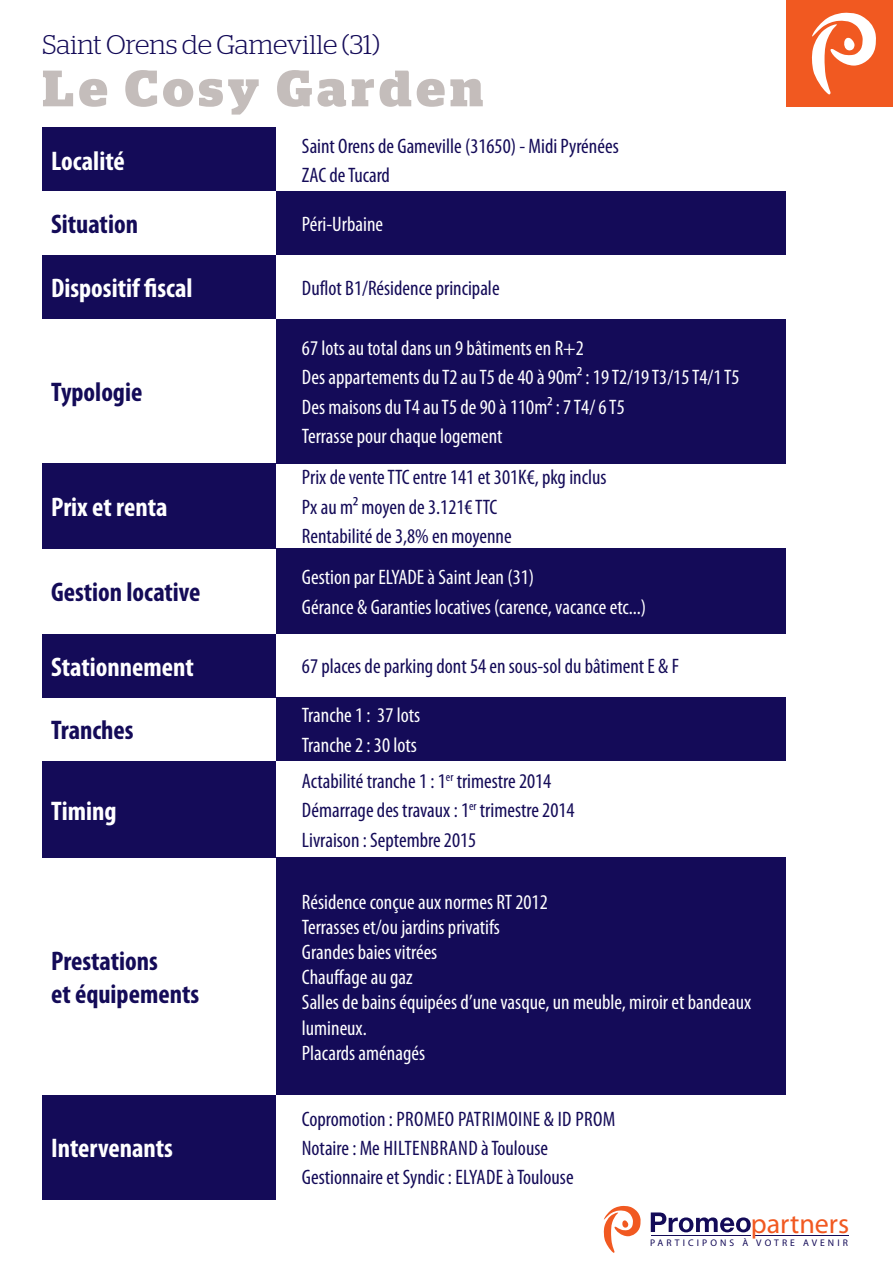
<style>
.page{position:relative;width:893px;height:1263px;background:#fff}
.page>*{position:absolute;margin:0;border:0;box-sizing:border-box;transform-origin:0 0}
.t1{font:700 51px "Stag";letter-spacing:.1em;color:#c4bdbb}
.t2{font:300 28.05px "Helvetica Neue";color:#f15921}
.t3{font:700 condensed 27px "Myriad Pro";color:#fff}
.t4{font:700 condensed 27px "Myriad Pro";color:#140b58}
.t5{font:300 27px "Stag";color:#140b58}
.Style_de_paragraphe{font:condensed 21px/25.2px "Myriad Pro";color:#fff}
.Style_de_paragraphe-2{font:condensed 21px "Myriad Pro";color:#140b58}
.Style_de_paragraphe-3{font:condensed 21px "Myriad Pro";letter-spacing:.02em;color:#140b58}
.t6{font:9.6px "Avant Garde IT Cby BT";letter-spacing:.32em;color:#140b58}
</style>
<div class="page">
<svg style="left:651px;top:1212px;width:100px;height:20px"></svg>
<hr style="left:651px;top:1235px;width:100px;height:1px;background:#140b58">
<hr style="left:756px;top:1235px;width:93px;height:1px;background:#140b58">
<svg style="left:604px;top:1206px;width:37px;height:47px"></svg>
<div style="left:276px;top:191px;width:510px;height:64px;background:#140b58"></div>
<div style="left:43px;top:255px;width:233px;height:64px;background:#140b58"></div>
<div style="left:276px;top:319px;width:510px;height:144px;background:#140b58"></div>
<div style="left:43px;top:634px;width:233px;height:63px;background:#140b58"></div>
<div style="left:276px;top:697px;width:510px;height:64px;background:#140b58"></div>
<div style="left:43px;top:761px;width:233px;height:96px;background:#140b58"></div>
<div style="left:276px;top:857px;width:510px;height:238px;background:#140b58"></div>
<div style="left:43px;top:1095px;width:233px;height:104px;background:#140b58"></div>
<div style="left:43px;top:128px;width:233px;height:63px;background:#140b58"></div>
<div style="left:43px;top:463px;width:233px;height:86px;background:#140b58"></div>
<div style="left:276px;top:549px;width:510px;height:85px;background:#140b58"></div>
<div style="left:787px;top:0;width:106px;height:106px;background:#f15921"></div>
<svg style="left:812px;top:13px;width:64px;height:81px"></svg>
<p class="t5" style="left:43px;top:29px;width:339px">Saint Orens de Gameville (31)</p>
<p class="t1" style="left:43px;top:59px;width:442px">Le Cosy Garden</p>
<p class="t3" style="left:51px;top:144px;width:75px">Localité</p>
<p class="t4" style="left:51px;top:207px;width:89px">Situation</p>
<p class="t3" style="left:51px;top:271px;width:143px">Dispositif fiscal</p>
<p class="t4" style="left:51px;top:375px;width:93px">Typologie</p>
<p class="t3" style="left:51px;top:490px;width:118px">Prix et renta</p>
<p class="t4" style="left:51px;top:575px;width:151px">Gestion locative</p>
<p class="Style_de_paragraphe-2" style="left:302px;top:133px;width:318px">Saint Orens de Gameville (31650) - Midi Pyrénées</p>
<p class="Style_de_paragraphe-2" style="left:302px;top:162px;width:90px">ZAC de Tucard</p>
<p class="Style_de_paragraphe" style="left:302px;top:211px;width:83px">Péri-Urbaine</p>
<p class="Style_de_paragraphe-2" style="left:302px;top:275px;width:199px">Duflot B1/Résidence principale</p>
<p class="Style_de_paragraphe" style="left:302px;top:335px;width:283px">67 lots au total dans un 9 bâtiments en R+2</p>
<p class="Style_de_paragraphe" style="left:302px;top:365px;width:439px">Des appartements du T2 au T5 de 40 à 90m² : 19 T2/19 T3/15 T4/1 T5</p>
<p class="Style_de_paragraphe" style="left:302px;top:394px;width:324px">Des maisons du T4 au T5 de 90 à 110m² : 7 T4/ 6 T5</p>
<p class="Style_de_paragraphe" style="left:302px;top:423px;width:202px">Terrasse pour chaque logement</p>
<p class="Style_de_paragraphe-2" style="left:302px;top:465px;width:306px">Prix de vente TTC entre 141 et 301K€, pkg inclus</p>
<p class="Style_de_paragraphe-2" style="left:302px;top:494px;width:197px">Px au m² moyen de 3.121€ TTC</p>
<p class="Style_de_paragraphe-2" style="left:302px;top:524px;width:211px">Rentabilité de 3,8% en moyenne</p>
<p class="Style_de_paragraphe" style="left:302px;top:564px;width:234px">Gestion par ELYADE à Saint Jean (31)</p>
<p class="Style_de_paragraphe" style="left:302px;top:594px;width:346px">Gérance &amp; Garanties locatives (carence, vacance etc...)</p>
<p class="t3" style="left:51px;top:650px;width:144px">Stationnement</p>
<p class="Style_de_paragraphe-2" style="left:302px;top:654px;width:379px">67 places de parking dont 54 en sous-sol du bâtiment E &amp; F</p>
<p class="t4" style="left:51px;top:713px;width:84px">Tranches</p>
<p class="t3" style="left:51px;top:794px;width:67px">Timing</p>
<p class="t4" style="left:51px;top:944px;width:108px">Prestations</p>
<p class="t4" style="left:51px;top:977px;width:150px">et équipements</p>
<p class="t3" style="left:51px;top:1131px;width:124px">Intervenants</p>
<p class="Style_de_paragraphe" style="left:302px;top:703px;width:120px">Tranche 1 : 37 lots</p>
<p class="Style_de_paragraphe" style="left:302px;top:732px;width:116px">Tranche 2 : 30 lots</p>
<p class="Style_de_paragraphe-2" style="left:302px;top:768px;width:251px">Actabilité tranche 1 : 1<sup>er</sup> trimestre 2014</p>
<p class="Style_de_paragraphe-2" style="left:302px;top:798px;width:274px">Démarrage des travaux : 1<sup>er</sup> trimestre 2014</p>
<p class="Style_de_paragraphe-2" style="left:302px;top:827px;width:176px">Livraison : Septembre 2015</p>
<p class="Style_de_paragraphe" style="left:302px;top:889px;width:247px">Résidence conçue aux normes RT 2012</p>
<p class="Style_de_paragraphe" style="left:302px;top:914px;width:200px">Terrasses et/ou jardins privatifs</p>
<p class="Style_de_paragraphe" style="left:302px;top:939px;width:137px">Grandes baies vitrées</p>
<p class="Style_de_paragraphe" style="left:302px;top:964px;width:112px">Chauffage au gaz</p>
<p class="Style_de_paragraphe" style="left:302px;top:989px;width:451px">Salles de bains équipées d’une vasque, un meuble, miroir et bandeaux lumineux.</p>
<p class="Style_de_paragraphe" style="left:302px;top:1040px;width:125px">Placards aménagés</p>
<p class="Style_de_paragraphe-3" style="left:302px;top:1106px;width:315px">Copromotion : PROMEO PATRIMOINE &amp; ID PROM</p>
<p class="Style_de_paragraphe-2" style="left:302px;top:1135px;width:248px">Notaire : Me HILTENBRAND à Toulouse</p>
<p class="Style_de_paragraphe-2" style="left:302px;top:1165px;width:273px">Gestionnaire et Syndic : ELYADE à Toulouse</p>
<p class="t2" style="left:751px;top:1206px;width:100px">partners</p>
<p class="t6" style="left:650px;top:1237px;width:199px">PARTICIPONS À VOTRE AVENIR</p>
</div>
